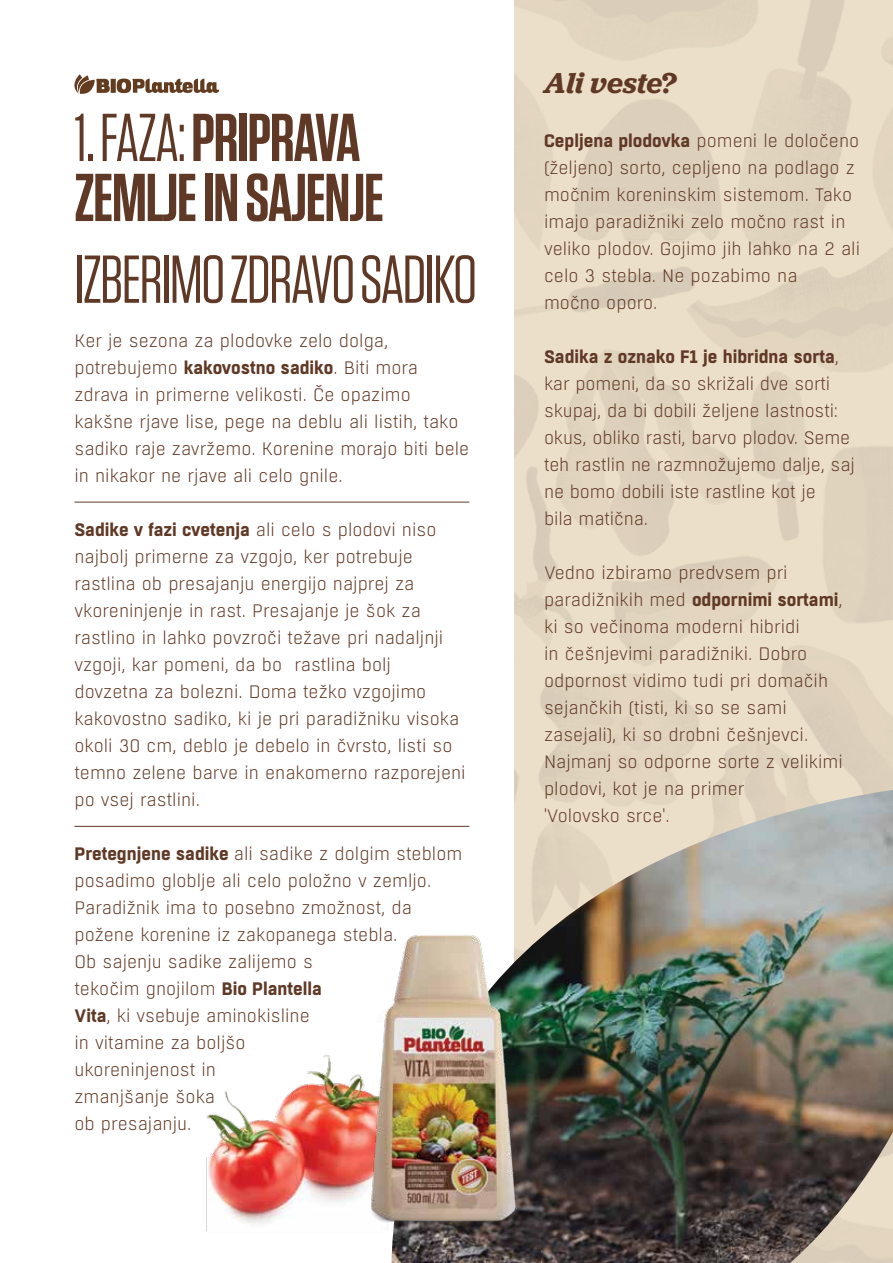
<style>
.page{position:relative;width:893px;height:1263px;background:#fff}
.page>*{position:absolute;margin:0;border:0;box-sizing:border-box;transform-origin:0 0}
.t1{font:600 67.5px/60px "Tungsten";letter-spacing:-.02em;color:#603926}
.t2{font:67.5px "Tungsten";letter-spacing:-.03em;color:#603926}
.t3{font:italic 600 30px "Jubilat";color:#603926}
.t4{font:300 18px/27px "Boxed";color:#603926}
.s1{font-weight:400}
.s2{font-weight:700}
</style>
<div class="page">
<img style="left:206px;top:1054px;width:182px;height:177px">
<hr style="left:74px;top:502px;width:395px;height:1px;background:#603926">
<hr style="left:74px;top:826px;width:395px;height:1px;background:#603926">
<div style="left:111px;top:79px;width:5px;height:14px;background:#633c20"></div>
<svg style="left:74px;top:74px;width:36px;height:20px"></svg>
<svg style="left:117px;top:79px;width:102px;height:14px"></svg>
<img style="left:391px;top:790px;width:502px;height:473px">
<img style="left:343px;top:927px;width:207px;height:299px">
<h1 class="t1" style="left:74px;top:109px;width:311px"><span class="s1">1. FAZA:</span> PRIPRAVA<br>ZEMLJE IN SAJENJE</h1>
<h1 class="t2" style="left:74px;top:245px;width:404px">IZBERIMO ZDRAVO SADIKO</h1>
<p class="t4" style="left:74px;top:328px;width:396px">Ker je sezona za plodovke zelo dolga, potrebujemo <span class="s2">kakovostno sadiko</span>. Biti mora zdrava in primerne velikosti. Če opazimo kakšne rjave lise, pege na deblu ali listih, tako sadiko raje zavržemo. Korenine morajo biti bele in nikakor ne rjave ali celo gnile.</p>
<p class="t4" style="left:74px;top:517px;width:393px"><span class="s2">Sadike v fazi cvetenja</span> ali celo s plodovi niso najbolj primerne za vzgojo, ker potrebuje rastlina ob presajanju energijo najprej za vkoreninjenje in rast. Presajanje je šok za rastlino in lahko povzroči težave pri nadaljnji vzgoji, kar pomeni, da bo rastlina bolj dovzetna za bolezni. Doma težko vzgojimo kakovostno sadiko, ki je pri paradižniku visoka okoli 30 cm, deblo je debelo in čvrsto, listi so temno zelene barve in enakomerno razporejeni po vsej rastlini.</p>
<p class="t4" style="left:74px;top:841px;width:389px"><span class="s2">Pretegnjene sadike</span> ali sadike z dolgim steblom posadimo globlje ali celo položno v zemljo.<br>Paradižnik ima to posebno zmožnost, da požene korenine iz zakopanega stebla.<br>Ob sajenju sadike zalijemo s<br>tekočim gnojilom <span class="s2">Bio Plantella<br>Vita</span>, ki vsebuje aminokisline<br>in vitamine za boljšo<br>ukoreninjenost in<br>zmanjšanje šoka<br>ob presajanju.</p>
<h2 class="t3" style="left:544px;top:64px;width:133px">Ali veste?</h2>
<p class="t4" style="left:544px;top:128px;width:318px"><span class="s2">Cepljena plodovka</span> pomeni le določeno (željeno) sorto, cepljeno na podlago z močnim koreninskim sistemom. Tako imajo paradižniki zelo močno rast in veliko plodov. Gojimo jih lahko na 2 ali celo 3 stebla. Ne pozabimo na<br>močno oporo.</p>
<p class="t4" style="left:544px;top:344px;width:312px"><span class="s2">Sadika z oznako F1 je hibridna sorta</span>, kar pomeni, da so skrižali dve sorti skupaj, da bi dobili željene lastnosti: okus, obliko rasti, barvo plodov. Seme teh rastlin ne razmnožujemo dalje, saj ne bomo dobili iste rastline kot je<br>bila matična.</p>
<p class="t4" style="left:544px;top:560px;width:300px">Vedno izbiramo predvsem pri paradižnikih med <span class="s2">odpornimi sortami</span>, ki so večinoma moderni hibridi<br>in češnjevimi paradižniki. Dobro odpornost vidimo tudi pri domačih sejančkih (tisti, ki so se sami zasejali), ki so drobni češnjevci.<br>Najmanj so odporne sorte z velikimi plodovi, kot je na primer<br>'Volovsko srce'.</p>
</div>
